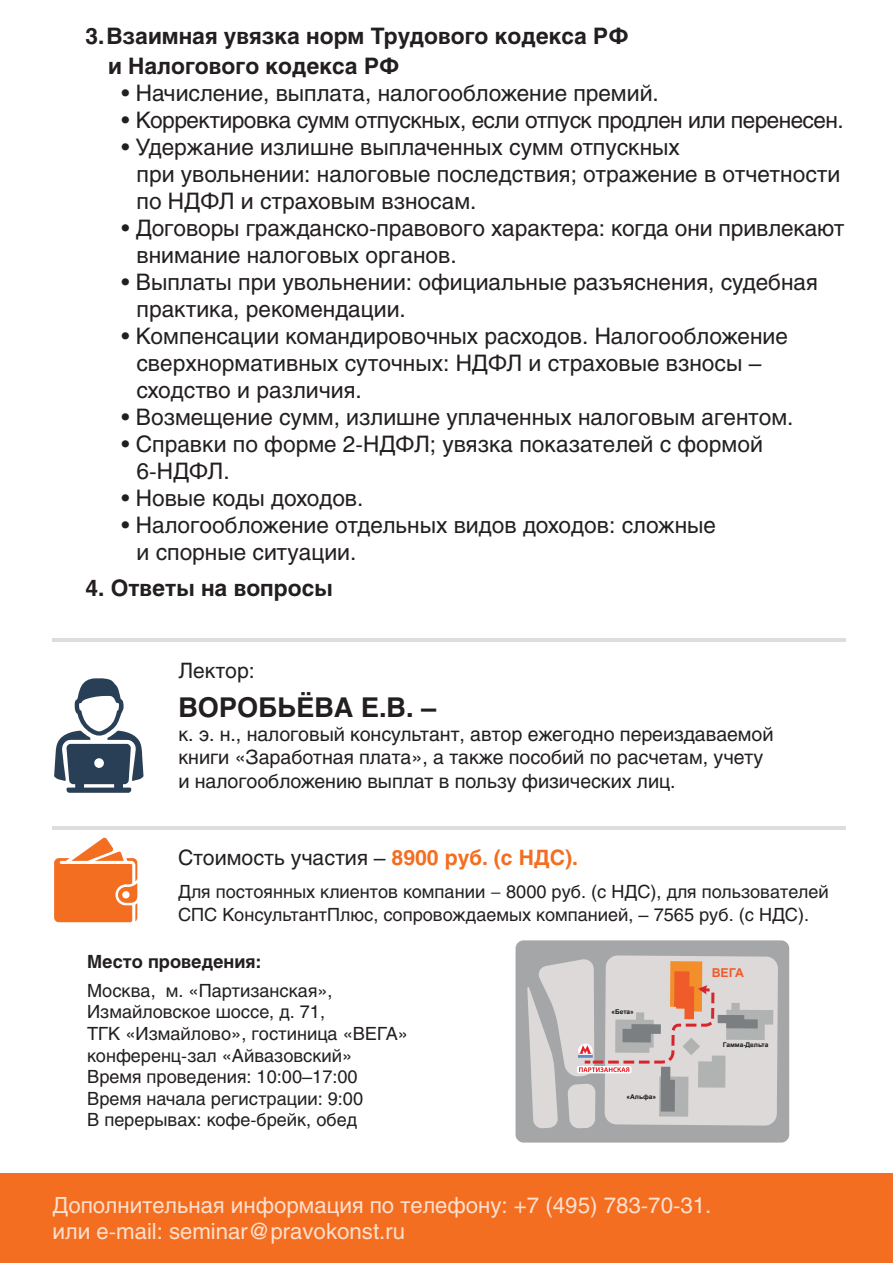
<style>
.page{position:relative;width:893px;height:1263px;background:#fff}
.page>*{position:absolute;margin:0;border:0;box-sizing:border-box;transform-origin:0 0}
.t1{font:700 27px "Helios";color:#231f20}
.t2{font:22.5px/27px "Helios";color:#231f20}
.t3{font:700 22.5px/30px "Helios";color:#231f20}
.t4{font:22.5px "Helios";letter-spacing:-.025em;color:#231f20}
.t5{font:22.05px/26.4px "Helios";color:#fde0ce}
.t6{font:21px "Helios";color:#231f20}
.t7{font:19.5px/23.4px "Helios";letter-spacing:-.005em;color:#231f20}
.t8{font:18px/21.6px "Helios";color:#231f20}
.t9{font:700 18px "Helios";color:#231f20}
.t10{font:700 12.3px "Arial";color:#ef5c2a}
.t11{font:700 6.6px "Arial";color:#111617}
.s1{font-weight:700;color:#f36e21}
.s2{font-family:"Myriad Pro"}
</style>
<div class="page">
<div style="left:0;top:1173px;width:893px;height:90px;background:#f36e21"></div>
<hr style="left:52px;top:638px;width:794px;height:4px;background:#dcdddf">
<hr style="left:52px;top:826px;width:794px;height:3px;background:#dcdddf">
<svg style="left:54px;top:837px;width:83px;height:85px"></svg>
<svg style="left:54px;top:678px;width:90px;height:115px"></svg>
<div style="left:513px;top:937px;width:279px;height:208px;background:#a5a6a7;border:3px solid #fff;border-radius:9px"></div>
<svg style="left:527px;top:955px;width:251px;height:190px"></svg>
<p class="t3" style="left:108px;top:21px;width:522px;text-indent:-22px">3. Взаимная увязка норм Трудового кодекса РФ и Налогового кодекса РФ</p>
<p class="t2" style="left:121px;top:79px;width:539px">• Начисление, выплата, налогообложение премий.</p>
<p class="t4" style="left:121px;top:107px;width:724px">• Корректировка сумм отпускных, если отпуск продлен или перенесен.</p>
<p class="t2" style="left:137px;top:133px;width:705px;text-indent:-15px">• Удержание излишне выплаченных сумм отпускных<br>при увольнении: налоговые последствия; отражение в отчетности по НДФЛ и страховым взносам.</p>
<p class="t2" style="left:137px;top:214px;width:709px;text-indent:-15px">• Договоры гражданско-правового характера: когда они привлекают внимание налоговых органов.</p>
<p class="t2" style="left:137px;top:268px;width:683px;text-indent:-15px">• Выплаты при увольнении: официальные разъяснения, судебная практика, рекомендации.</p>
<p class="t2" style="left:137px;top:322px;width:653px;text-indent:-15px">• Компенсации командировочных расходов. Налогообложение сверхнормативных суточных: НДФЛ и страховые взносы – сходство и различия.</p>
<p class="t2" style="left:121px;top:403px;width:673px">• Возмещение сумм, излишне уплаченных налоговым агентом.</p>
<p class="t2" style="left:137px;top:430px;width:628px;text-indent:-15px">• Справки по форме 2-НДФЛ; увязка показателей с формой<br>6-НДФЛ.</p>
<p class="t2" style="left:121px;top:484px;width:244px">• Новые коды доходов.</p>
<p class="t2" style="left:137px;top:511px;width:581px;text-indent:-15px">• Налогообложение отдельных видов доходов: сложные и спорные ситуации.</p>
<p class="t3" style="left:85px;top:573px;width:249px">4. Ответы на вопросы</p>
<p class="t6" style="left:178px;top:658px;width:78px">Лектор:</p>
<p class="t1" style="left:178px;top:692px;width:259px">ВОРОБЬЁВА Е.В. –</p>
<p class="t7" style="left:178px;top:722px;width:597px">к. э. н., налоговый консультант, автор ежегодно переиздаваемой книги «Заработная плата», а также пособий по расчетам, учету и налогообложению выплат в пользу физических лиц.</p>
<p class="t6" style="left:178px;top:845px;width:402px">Стоимость участия – <span class="s1">8900 руб. (с НДС).</span></p>
<p class="t8" style="left:178px;top:880px;width:652px;line-height:22.5px">Для постоянных клиентов компании <span class="s2">−</span> 8000 руб. (с НДС), для пользователей<br>СПС КонсультантПлюс, сопровождаемых компанией, – 7565 руб. (с НДС).</p>
<p class="t9" style="left:87px;top:951px;width:176px">Место проведения:</p>
<p class="t8" style="left:87px;top:979px;width:322px">Москва, м. «Партизанская»,<br>Измайловское шоссе, д. 71,<br>ТГК «Измайлово», гостиница «ВЕГА» конференц-зал «Айвазовский»<br>Время проведения: 10:00–17:00<br>Время начала регистрации: 9:00<br>В перерывах: кофе-брейк, обед</p>
<p class="t11" style="left:611px;top:1007px;width:24px">«Бета»</p>
<p class="t11" style="left:627px;top:1092px;width:31px;rotate:1deg">«Альфа»</p>
<p class="t10" style="left:712px;top:964px;width:34px;rotate:1deg">ВЕГА</p>
<p class="t11" style="left:723px;top:1040px;width:47px;rotate:1deg">Гамма-Дельта</p>
<p class="t5" style="left:52px;top:1191px;width:660px">Дополнительная информация по телефону: +7 (495) 783-70-31. или e-mail: seminar@pravokonst.ru</p>
</div>
